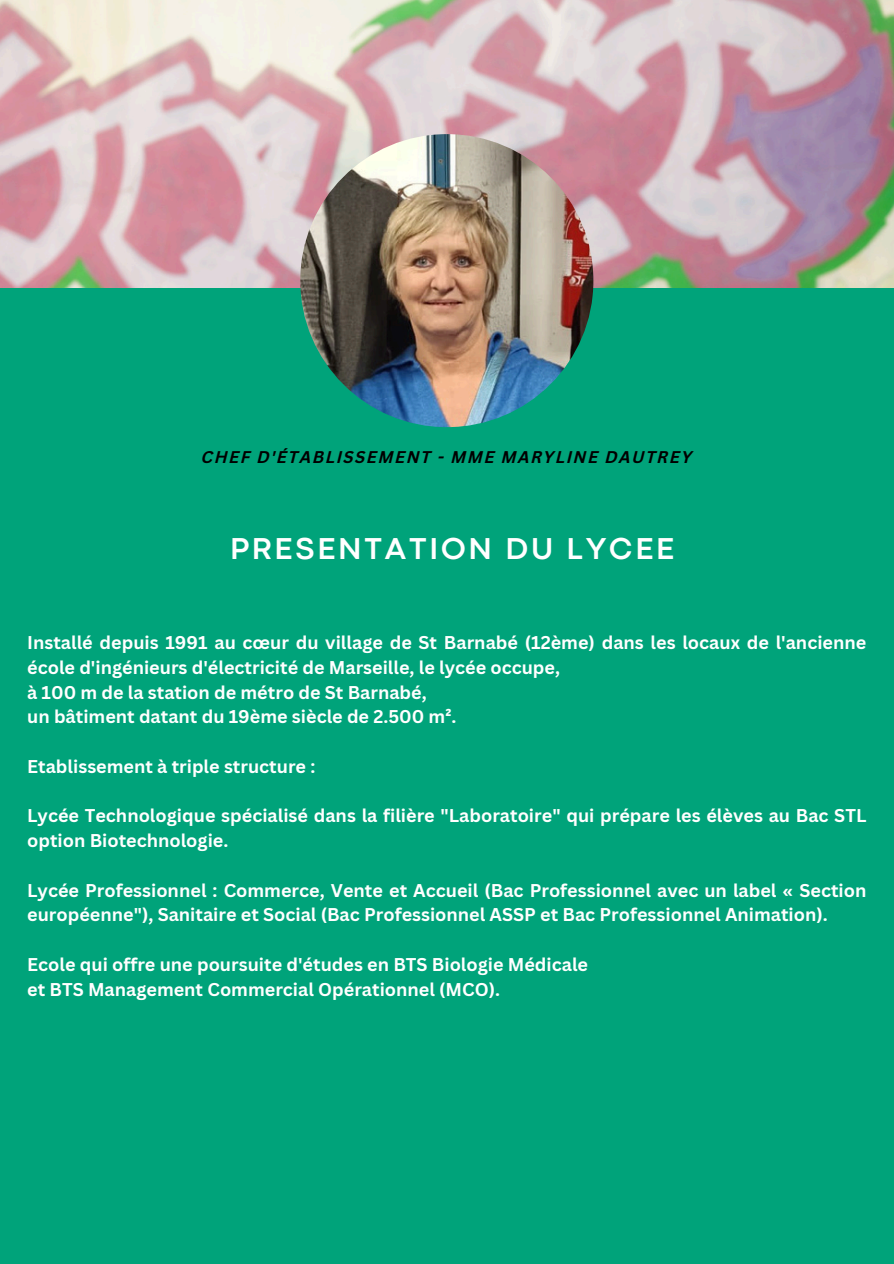
<style>
.page{position:relative;width:894px;height:1264px;background:#fff}
.page>*{position:absolute;margin:0;border:0;box-sizing:border-box;transform-origin:0 0}
.t1{font:700 31.5px "Codec Pro";letter-spacing:.09em;color:#fff}
.t2{font:700 18px/24.8px "Canva Sans";color:#fff}
.t3{font:italic 700 16.5px "Canva Sans";letter-spacing:.09em;color:#000}
</style>
<div class="page">
<div style="left:0;top:0;width:893px;height:1263px;background:#00a37a"></div>
<img style="left:0;top:0;width:893px;height:287px">
<img style="left:300px;top:134px;width:293px;height:293px;border-radius:50%">
<p class="t3" style="left:201px;top:450px;width:491px">CHEF D'ÉTABLISSEMENT - MME MARYLINE DAUTREY</p>
<p class="t1" style="left:230px;top:537px;width:445px">PRESENTATION DU LYCEE</p>
<p class="t2" style="left:27px;top:629px;width:840px">Installé depuis 1991 au cœur du village de St Barnabé (12ème) dans les locaux de l'ancienne école d'ingénieurs d'électricité de Marseille, le lycée occupe,</p>
<p class="t2" style="left:27px;top:679px;width:401px">à 100 m de la station de métro de St Barnabé,</p>
<h2 class="t2" style="left:27px;top:704px;width:430px">un bâtiment datant du 19ème siècle de 2.500 m².</h2>
<p class="t2" style="left:27px;top:753px;width:289px">Etablissement à triple structure :</p>
<p class="t2" style="left:27px;top:803px;width:840px">Lycée Technologique spécialisé dans la filière "Laboratoire" qui prépare les élèves au Bac STL option Biotechnologie.</p>
<p class="t2" style="left:27px;top:877px;width:840px">Lycée Professionnel : Commerce, Vente et Accueil (Bac Professionnel avec un label « Section européenne"), Sanitaire et Social (Bac Professionnel ASSP et Bac Professionnel Animation).</p>
<p class="t2" style="left:27px;top:951px;width:562px">Ecole qui offre une poursuite d'études en BTS Biologie Médicale</p>
<p class="t2" style="left:27px;top:976px;width:474px">et BTS Management Commercial Opérationnel (MCO).</p>
</div>
